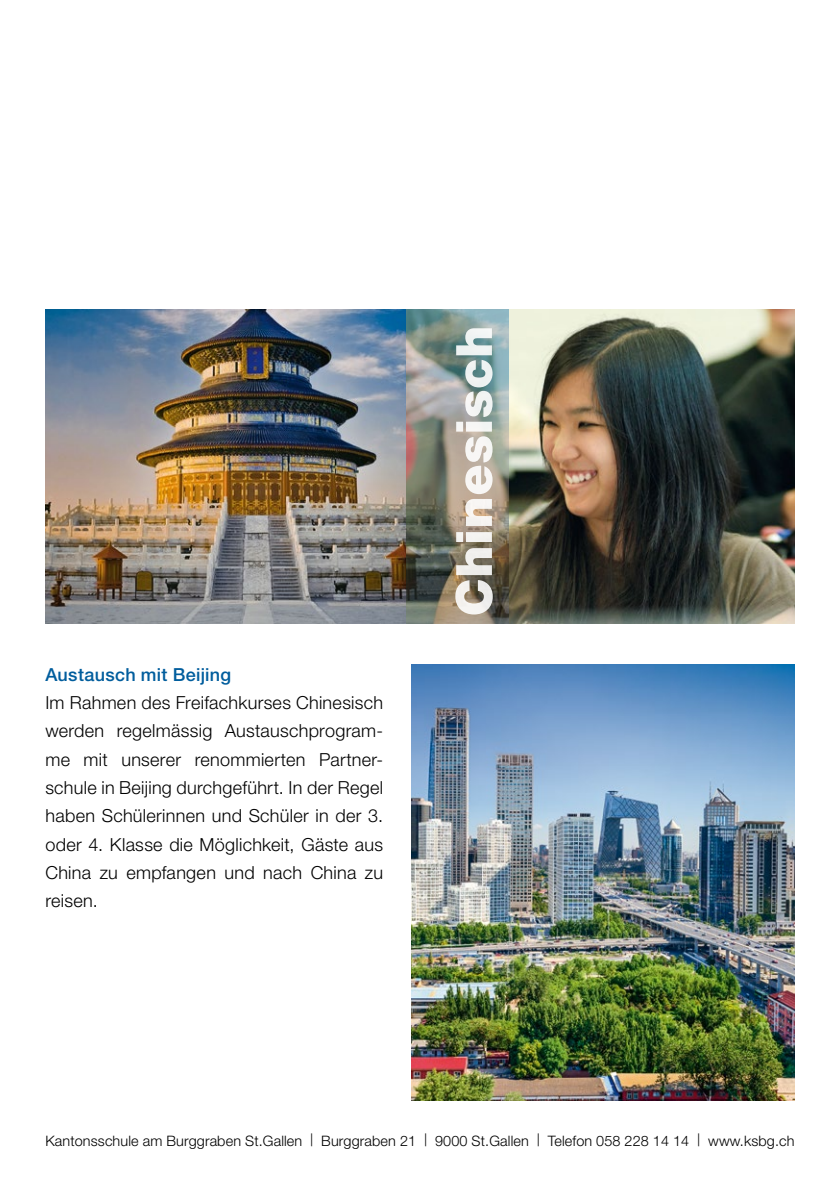
<style>
.page{position:relative;width:840px;height:1191px;background:#fff}
.page>*{position:absolute;margin:0;border:0;box-sizing:border-box;transform-origin:0 0}
.t1{font:900 50px "Helvetica Neue";letter-spacing:.01em;color:#fff}
.t2{font:300 18px/28.4px "Helvetica Neue";letter-spacing:.015em;color:#000;text-align:justify}
.t3{font:500 18px "Helvetica Neue";letter-spacing:.015em;color:#005d9d}
.t4{font:300 14.4px "Helvetica Neue";letter-spacing:.01em;color:#000}
.s1{font-size:17.2px}
</style>
<div class="page">
<img style="left:508px;top:309px;width:286px;height:315px">
<img style="left:45px;top:309px;width:360px;height:315px">
<img style="left:405px;top:309px;width:103px;height:315px">
<img style="left:411px;top:665px;width:383px;height:435px">
<p class="t3" style="left:45px;top:663px;width:187px">Austausch mit Beijing</p>
<p class="t2" style="left:45px;top:688px;width:339px">Im Rahmen des Freifachkurses Chinesisch werden regelmässig Austauschprogram&shy;me mit unserer renommierten Partner&shy;schule in Beijing durchgeführt. In der Regel haben Schülerinnen und Schüler in der 3. oder 4. Klasse die Möglichkeit, Gäste aus China zu empfangen und nach China zu reisen.</p>
<h1 class="t1" style="left:444px;top:616px;width:292px;rotate:-90deg">Chinesisch</h1>
<p class="t4" style="left:45px;top:1131px;width:750px">Kantonsschule am Burggraben St.Gallen <span class="s1">|</span> Burggraben 21 <span class="s1">|</span> 9000 St.Gallen <span class="s1">|</span> Telefon 058 228 14 14 <span class="s1">|</span> www.ksbg.ch</p>
</div>
